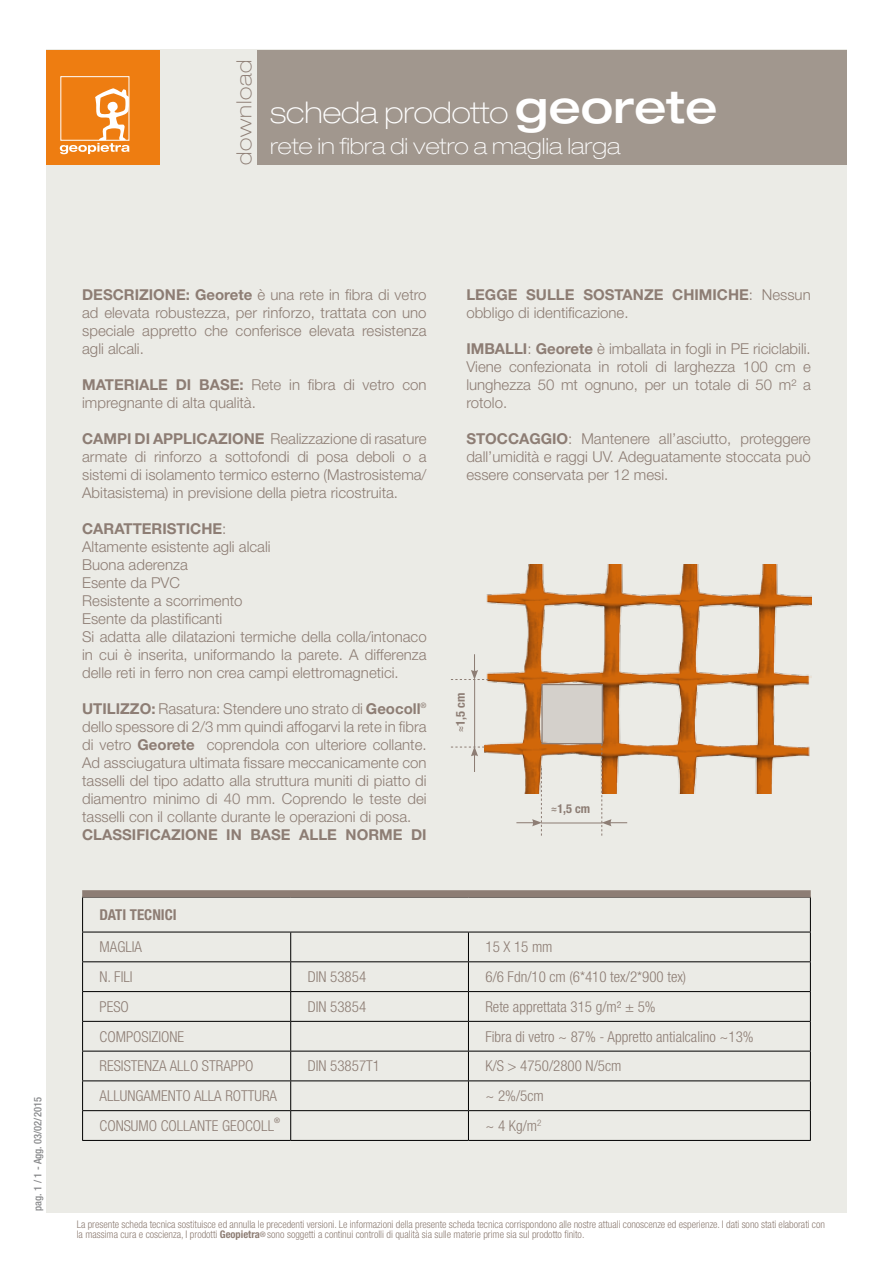
<style>
.page{position:relative;width:893px;height:1263px;background:#fff}
.page>*{position:absolute;margin:0;border:0;box-sizing:border-box;transform-origin:0 0}
.t1{font:100 expanded 30px "Helvetica Neue LT Std";color:#fff}
.t2{font:100 expanded 22.5px "Helvetica Neue LT Std";color:#fff}
.t3{font:100 expanded 21px "Helvetica Neue LT Std";letter-spacing:.03em;color:#8d7d74}
.t4{font:300 15px/18px "Helvetica Neue LT Std";color:#8d7d74;text-align:justify}
.t5{font:300 condensed 15px "Helvetica Neue LT Std";color:#8d7d74}
.t6{font:700 15px "Helvetica Neue LT Std";color:#8d7d74}
.t7{font:700 condensed 15px "Helvetica Neue LT Std";color:#8d7d74}
.t8{font:700 condensed 12.3px "Helvetica Neue LT Std";color:#8d7d74}
.t9{font:300 condensed 10.5px/10.5px "Helvetica Neue LT Std";color:#8d7d74}
.t10{font:500 condensed 10.5px "Helvetica Neue LT Std";color:#87888a}
.t11{font:500 7.5px "Helvetica Neue LT Std";color:#8d7d74}
.s1{font-weight:500;font-size:45px}
.s2{font-weight:700}
.s3{font-weight:500;font-stretch:normal;font-size:7.5px}
</style>
<div class="page">
<div style="left:46px;top:50px;width:801px;height:1163px;background:#ebebe6"></div>
<div style="left:46px;top:50px;width:113px;height:114px;background:#ee7d11"></div>
<div style="left:61px;top:76px;width:68px;height:65px;border:1px solid #fff"></div>
<svg style="left:60px;top:88px;width:70px;height:66px"></svg>
<div style="left:257px;top:50px;width:590px;height:114px;background:#a1978e"></div>
<hr style="left:82px;top:897px;width:209px;height:1px;background:#000">
<hr style="left:82px;top:897px;width:1px;height:35px;background:#000">
<hr style="left:291px;top:897px;width:177px;height:1px;background:#000">
<hr style="left:468px;top:897px;width:343px;height:1px;background:#000">
<hr style="left:810px;top:897px;width:1px;height:35px;background:#000">
<hr style="left:82px;top:932px;width:209px;height:1px;background:#000">
<hr style="left:291px;top:932px;width:177px;height:1px;background:#000">
<hr style="left:468px;top:932px;width:343px;height:1px;background:#000">
<hr style="left:82px;top:961px;width:209px;height:1px;background:#000">
<hr style="left:291px;top:961px;width:177px;height:1px;background:#000">
<hr style="left:468px;top:961px;width:343px;height:1px;background:#000">
<hr style="left:82px;top:991px;width:209px;height:1px;background:#000">
<hr style="left:291px;top:991px;width:177px;height:1px;background:#000">
<hr style="left:468px;top:991px;width:343px;height:1px;background:#000">
<hr style="left:82px;top:1021px;width:209px;height:1px;background:#000">
<hr style="left:291px;top:1021px;width:177px;height:1px;background:#000">
<hr style="left:468px;top:1021px;width:343px;height:1px;background:#000">
<hr style="left:291px;top:1051px;width:177px;height:1px;background:#000">
<hr style="left:468px;top:1051px;width:343px;height:1px;background:#000">
<hr style="left:82px;top:1051px;width:209px;height:1px;background:#000">
<hr style="left:82px;top:1080px;width:209px;height:1px;background:#000">
<hr style="left:82px;top:1110px;width:209px;height:1px;background:#000">
<svg style="left:82px;top:932px;width:1px;height:208px"></svg>
<hr style="left:82px;top:1140px;width:209px;height:1px;background:#000">
<hr style="left:291px;top:1080px;width:177px;height:1px;background:#000">
<hr style="left:468px;top:1080px;width:343px;height:1px;background:#000">
<hr style="left:291px;top:1110px;width:177px;height:1px;background:#000">
<svg style="left:290px;top:932px;width:1px;height:208px"></svg>
<hr style="left:468px;top:1110px;width:343px;height:1px;background:#000">
<svg style="left:468px;top:932px;width:1px;height:208px"></svg>
<svg style="left:810px;top:932px;width:1px;height:208px"></svg>
<hr style="left:291px;top:1140px;width:177px;height:1px;background:#000">
<hr style="left:468px;top:1140px;width:343px;height:1px;background:#000">
<div style="left:82px;top:890px;width:729px;height:7px;background:#8d7d74"></div>
<img style="left:484px;top:564px;width:327px;height:230px">
<hr style="left:541px;top:823px;width:62px;height:1px;background:#8d7d74">
<svg style="left:516px;top:768px;width:26px;height:68px"></svg>
<svg style="left:601px;top:744px;width:26px;height:92px"></svg>
<hr style="left:474px;top:679px;width:1px;height:68px;background:#8d7d74">
<svg style="left:451px;top:746px;width:33px;height:26px"></svg>
<svg style="left:451px;top:654px;width:38px;height:26px"></svg>
<div style="left:542px;top:684px;width:61px;height:60px;background:#d4d0cb"></div>
<div style="left:541px;top:684px;width:62px;height:60px;border:1px solid #8d7d74"></div>
<h3 class="t3" style="left:232px;top:164px;width:106px;rotate:-90deg">download</h3>
<h1 class="t1" style="left:270px;top:94px;width:449px">scheda prodotto <span class="s1">georete</span></h1>
<h2 class="t2" style="left:270px;top:133px;width:352px">rete in fibra di vetro a maglia larga</h2>
<p class="t10" style="left:31px;top:1211px;width:115px;rotate:-90deg">pag. 1 / 1 - Agg. 03/02/2015</p>
<p class="t4" style="left:82px;top:285px;width:346px"><span class="s2">DESCRIZIONE: Georete</span> è una rete in fibra di vetro ad elevata robustezza, per rinforzo, trattata con uno speciale appretto che conferisce elevata resistenza agli alcali.</p>
<p class="t4" style="left:82px;top:375px;width:346px"><span class="s2">MATERIALE DI BASE:</span> Rete in fibra di vetro con impregnante di alta qualità.</p>
<p class="t4" style="left:82px;top:429px;width:346px"><span class="s2">CAMPI DI APPLICAZIONE</span> Realizzazione di rasature armate di rinforzo a sottofondi di posa deboli o a sistemi di isolamento termico esterno (Mastrosistema/ Abitasistema) in previsione della pietra ricostruita.</p>
<p class="t4" style="left:82px;top:519px;width:346px;text-align:left"><span class="s2">CARATTERISTICHE</span>:<br>Altamente esistente agli alcali<br>Buona aderenza<br>Esente da PVC<br>Resistente a scorrimento<br>Esente da plastificanti<br>Si adatta alle dilatazioni termiche della colla/intonaco in cui è inserita, uniformando la parete. A differenza delle reti in ferro non crea campi elettromagnetici.</p>
<p class="t4" style="left:82px;top:699px;width:346px"><span class="s2">UTILIZZO:</span> Rasatura: Stendere uno strato di <span class="s2">Geocoll</span><sup>® </sup>dello spessore di 2/3 mm quindi affogarvi la rete in fibra di vetro <span class="s2">Georete</span> coprendola con ulteriore collante.<br>Ad assciugatura ultimata fissare meccanicamente con tasselli del tipo adatto alla struttura muniti di piatto di diamentro minimo di 40 mm. Coprendo le teste dei tasselli con il collante durante le operazioni di posa.</p>
<p class="t6" style="left:82px;top:825px;width:346px">CLASSIFICAZIONE IN BASE ALLE NORME DI</p>
<p class="t4" style="left:466px;top:285px;width:346px"><span class="s2">LEGGE SULLE SOSTANZE CHIMICHE</span>: Nessun obbligo di identificazione.</p>
<p class="t4" style="left:466px;top:339px;width:346px"><span class="s2">IMBALLI</span>: <span class="s2">Georete</span> è imballata in fogli in PE riciclabili.<br>Viene confezionata in rotoli di larghezza 100 cm e lunghezza 50 mt ognuno, per un totale di 50 m² a rotolo.</p>
<p class="t4" style="left:466px;top:429px;width:346px"><span class="s2">STOCCAGGIO</span>: Mantenere all’asciutto, proteggere dall’umidità e raggi UV. Adeguatamente stoccata può essere conservata per 12 mesi.</p>
<p class="t8" style="left:453px;top:732px;width:40px;rotate:-90deg">≈1,5 cm</p>
<p class="t8" style="left:551px;top:801px;width:40px">≈1,5 cm</p>
<p class="t7" style="left:100px;top:905px;width:79px">DATI TECNICI</p>
<p class="t5" style="left:100px;top:938px;width:44px">MAGLIA</p>
<p class="t5" style="left:485px;top:938px;width:69px">15 X 15 mm</p>
<p class="t5" style="left:100px;top:968px;width:34px">N. FILI</p>
<p class="t5" style="left:308px;top:968px;width:60px">DIN 53854</p>
<p class="t5" style="left:485px;top:968px;width:202px">6/6 Fdn/10 cm (6*410 tex/2*900 tex)</p>
<p class="t5" style="left:100px;top:998px;width:31px">PESO</p>
<p class="t5" style="left:308px;top:998px;width:60px">DIN 53854</p>
<p class="t5" style="left:485px;top:998px;width:172px">Rete apprettata 315 g/m² ± 5%</p>
<p class="t5" style="left:100px;top:1028px;width:86px">COMPOSIZIONE</p>
<p class="t5" style="left:485px;top:1028px;width:270px">Fibra di vetro ~ 87% - Appretto antialcalino ~13%</p>
<p class="t5" style="left:100px;top:1057px;width:155px">RESISTENZA ALLO STRAPPO</p>
<p class="t5" style="left:308px;top:1057px;width:74px">DIN 53857T1</p>
<p class="t5" style="left:485px;top:1057px;width:137px">K/S &gt; 4750/2800 N/5cm</p>
<p class="t5" style="left:100px;top:1087px;width:179px">ALLUNGAMENTO ALLA ROTTURA</p>
<p class="t5" style="left:485px;top:1087px;width:60px">~ 2%/5cm</p>
<p class="t5" style="left:100px;top:1117px;width:176px">CONSUMO COLLANTE GEOCOLL</p>
<p class="t11" style="left:274px;top:1116px;width:7px">®</p>
<p class="t5" style="left:485px;top:1117px;width:58px">~ 4 Kg/m<sup>2</sup></p>
<p class="t9" style="left:77px;top:1219px;width:750px">La presente scheda tecnica sostituisce ed annulla le precedenti versioni. Le informazioni della presente scheda tecnica corrispondono alle nostre attuali conoscenze ed esperienze. I dati sono stati elaborati con la massima cura e coscienza, I prodotti <span class="s2">Geopietra</span><span class="s3">®</span> sono soggetti a continui controlli di qualità sia sulle materie prime sia sul prodotto finito.</p>
</div>
